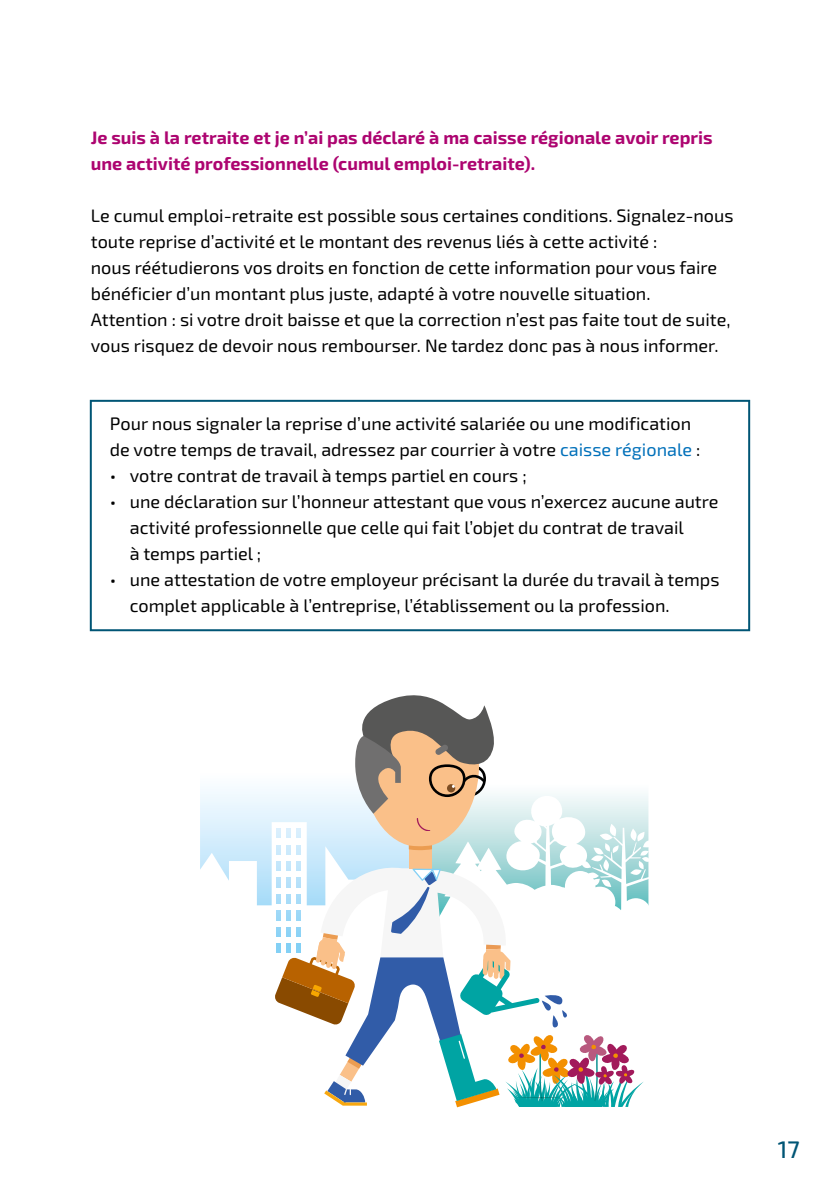
<style>
.page{position:relative;width:840px;height:1191px;background:#fff}
.page>*{position:absolute;margin:0;border:0;box-sizing:border-box;transform-origin:0 0}
.t1{font:500 24px "Exo 2";color:#005575}
.Tableau_TXT_Courant{font:18px/26px "Exo 2";color:#000}
.Tableau_TXT_Courant-2{font:700 18px/26px "Exo 2";color:#ad0470}
.s1{color:#0070ba}
</style>
<div class="page">
<div style="left:90px;top:400px;width:659px;height:231px;border:2px solid #005575"></div>
<svg style="left:200px;top:695px;width:449px;height:412px"></svg>
<p class="Tableau_TXT_Courant-2" style="left:91px;top:125px;width:623px">Je suis à la retraite et je n’ai pas déclaré à ma caisse régionale avoir repris une activité professionnelle (cumul emploi-retraite).</p>
<p class="Tableau_TXT_Courant" style="left:91px;top:203px;width:644px">Le cumul emploi-retraite est possible sous certaines conditions. Signalez-nous toute reprise d’activité et le montant des revenus liés à cette activité :<br>nous réétudierons vos droits en fonction de cette information pour vous faire bénéficier d’un montant plus juste, adapté à votre nouvelle situation.</p>
<p class="Tableau_TXT_Courant" style="left:91px;top:307px;width:640px">Attention : si votre droit baisse et que la correction n’est pas faite tout de suite, vous risquez de devoir nous rembourser. Ne tardez donc pas à nous informer.</p>
<p class="Tableau_TXT_Courant" style="left:110px;top:411px;width:591px">Pour nous signaler la reprise d’une activité salariée ou une modification de votre temps de travail, adressez par courrier à votre <span class="s1">caisse régionale</span> :</p>
<p class="Tableau_TXT_Courant" style="left:110px;top:463px;width:418px">• votre contrat de travail à temps partiel en cours ;</p>
<p class="Tableau_TXT_Courant" style="left:130px;top:489px;width:590px;text-indent:-20px">• une déclaration sur l’honneur attestant que vous n’exercez aucune autre activité professionnelle que celle qui fait l’objet du contrat de travail<br>à temps partiel ;</p>
<p class="Tableau_TXT_Courant" style="left:130px;top:567px;width:591px;text-indent:-20px">• une attestation de votre employeur précisant la durée du travail à temps complet applicable à l’entreprise, l’établissement ou la profession.</p>
<h1 class="t1" style="left:777px;top:1135px;width:23px">17</h1>
</div>
